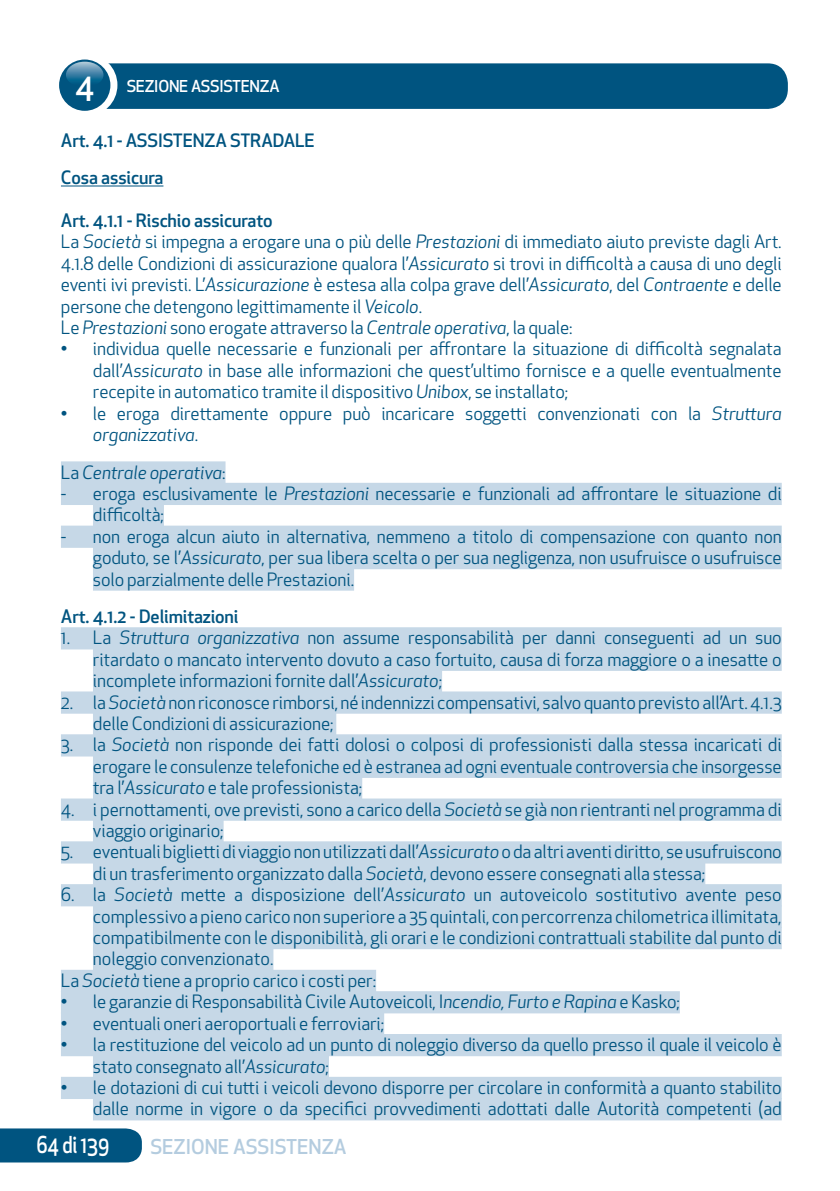
<style>
.page{position:relative;width:840px;height:1191px;background:#fff}
.page>*{position:absolute;margin:0;border:0;box-sizing:border-box;transform-origin:0 0}
.t1{font:500 22.8px "Apex New";letter-spacing:-.01em;color:#fff;scale:.83 1}
.t2{font:500 20px "Apex New";color:#b4ccdf}
.t3{font:18px/21.4px "Apex New";letter-spacing:-.005em;color:#005480}
.t4{font:500 18px/37.4px "Apex New";letter-spacing:-.005em;color:#005480}
.t5{font:italic 18px "Apex New";letter-spacing:-.005em;color:#005480}
.t6{font:500 16px "Apex New";letter-spacing:-.015em;color:#fff}
.s1{font-size:32px}
.s2{font-weight:500}
.s3{font-style:italic}
.s4{font-style:normal}
</style>
<div class="page">
<div style="left:0;top:1128px;width:142px;height:34px;background:#005480"></div>
<div style="left:68px;top:63px;width:719px;height:46px;background:#005480;border-radius:20px"></div>
<div style="left:55px;top:54px;width:62px;height:62px;background:#fff;border-radius:50%"></div>
<div style="left:59px;top:60px;width:51px;height:51px;background:#005480;border-radius:50%"></div>
<svg style="left:66px;top:62px;width:37px;height:25px"></svg>
<hr style="left:61px;top:186px;width:102px;height:1px;background:#005480">
<div style="left:61px;top:461px;width:164px;height:22px;background:#c6d8e7"></div>
<div style="left:61px;top:483px;width:720px;height:22px;background:#c6d8e7"></div>
<div style="left:93px;top:504px;width:71px;height:22px;background:#c6d8e7"></div>
<div style="left:61px;top:525px;width:720px;height:23px;background:#c6d8e7"></div>
<div style="left:93px;top:547px;width:688px;height:22px;background:#c6d8e7"></div>
<div style="left:93px;top:568px;width:261px;height:22px;background:#c6d8e7"></div>
<div style="left:61px;top:627px;width:720px;height:22px;background:#c6d8e7"></div>
<div style="left:93px;top:648px;width:688px;height:23px;background:#c6d8e7"></div>
<div style="left:93px;top:670px;width:349px;height:22px;background:#c6d8e7"></div>
<div style="left:61px;top:691px;width:720px;height:22px;background:#c6d8e7"></div>
<div style="left:93px;top:713px;width:243px;height:22px;background:#c6d8e7"></div>
<div style="left:61px;top:734px;width:720px;height:22px;background:#c6d8e7"></div>
<div style="left:93px;top:755px;width:688px;height:23px;background:#c6d8e7"></div>
<div style="left:93px;top:777px;width:269px;height:22px;background:#c6d8e7"></div>
<div style="left:61px;top:798px;width:720px;height:22px;background:#c6d8e7"></div>
<div style="left:93px;top:820px;width:130px;height:22px;background:#c6d8e7"></div>
<div style="left:61px;top:841px;width:720px;height:22px;background:#c6d8e7"></div>
<div style="left:93px;top:862px;width:612px;height:23px;background:#c6d8e7"></div>
<div style="left:61px;top:884px;width:720px;height:22px;background:#c6d8e7"></div>
<div style="left:93px;top:905px;width:688px;height:22px;background:#c6d8e7"></div>
<div style="left:93px;top:927px;width:688px;height:22px;background:#c6d8e7"></div>
<div style="left:93px;top:948px;width:180px;height:22px;background:#c6d8e7"></div>
<div style="left:61px;top:969px;width:315px;height:23px;background:#c6d8e7"></div>
<div style="left:61px;top:991px;width:618px;height:22px;background:#c6d8e7"></div>
<div style="left:61px;top:1012px;width:323px;height:22px;background:#c6d8e7"></div>
<div style="left:61px;top:1034px;width:720px;height:22px;background:#c6d8e7"></div>
<div style="left:93px;top:1055px;width:236px;height:22px;background:#c6d8e7"></div>
<div style="left:61px;top:1076px;width:720px;height:23px;background:#c6d8e7"></div>
<div style="left:93px;top:1098px;width:688px;height:22px;background:#c6d8e7"></div>
<p class="t6" style="left:75px;top:76px;width:206px"><span class="s1">4</span> SEZIONE ASSISTENZA</p>
<p class="t4" style="left:61px;top:121px;width:255px">Art. 4.1 - ASSISTENZA STRADALE<br>Cosa assicura</p>
<p class="t3" style="left:61px;top:210px;width:722px"><span class="s2">Art. 4.1.1 - Rischio assicurato<br></span>La <span class="s3">Società</span> si impegna a erogare una o più delle <span class="s3">Prestazioni</span> di immediato aiuto previste dagli Art.<br>4.1.8 delle Condizioni di assicurazione qualora l’<span class="s3">Assicurato</span> si trovi in difficoltà a causa di uno degli eventi ivi previsti. L’<span class="s3">Assicurazione</span> è estesa alla colpa grave dell’<span class="s3">Assicurato</span>, del <span class="s3">Contraente</span> e delle persone che detengono legittimamente il <span class="s3">Veicolo</span>.<br>Le <span class="s3">Prestazioni</span> sono erogate attraverso la <span class="s3">Centrale operativa</span>, la quale:</p>
<p class="t3" style="left:93px;top:338px;width:690px;text-align:justify;text-indent:-32px">• individua quelle necessarie e funzionali per affrontare la situazione di difficoltà segnalata dall’<span class="s3">Assicurato</span> in base alle informazioni che quest’ultimo fornisce e a quelle eventualmente recepite in automatico tramite il dispositivo <span class="s3">Unibox</span>, se installato;</p>
<p class="t3" style="left:93px;top:402px;width:690px;text-indent:-32px">• le eroga direttamente oppure può incaricare soggetti convenzionati con la <span class="s3">Struttura organizzativa</span>.</p>
<p class="t5" style="left:61px;top:460px;width:166px"><span class="s4">La</span> Centrale operativa<span class="s4">:</span></p>
<p class="t3" style="left:93px;top:483px;width:690px;text-indent:-32px">- eroga esclusivamente le <span class="s3">Prestazioni</span> necessarie e funzionali ad affrontare le situazione di difficoltà;</p>
<p class="t3" style="left:93px;top:525px;width:690px;text-align:justify;text-indent:-32px">- non eroga alcun aiuto in alternativa, nemmeno a titolo di compensazione con quanto non goduto, se l’<span class="s3">Assicurato</span>, per sua libera scelta o per sua negligenza, non usufruisce o usufruisce solo parzialmente delle Prestazioni.</p>
<p class="t4" style="left:61px;top:597px;width:179px">Art. 4.1.2 - Delimitazioni</p>
<p class="t3" style="left:93px;top:627px;width:690px;text-align:justify;text-indent:-32px">1. La <span class="s3">Struttura organizzativa</span> non assume responsabilità per danni conseguenti ad un suo ritardato o mancato intervento dovuto a caso fortuito, causa di forza maggiore o a inesatte o incomplete informazioni fornite dall’<span class="s3">Assicurato</span>;</p>
<p class="t3" style="left:93px;top:691px;width:690px;text-indent:-32px">2. la <span class="s3">Società</span> non riconosce rimborsi, né indennizzi compensativi, salvo quanto previsto all’Art. 4.1.3 delle Condizioni di assicurazione;</p>
<p class="t3" style="left:93px;top:734px;width:690px;text-align:justify;text-indent:-32px">3. la <span class="s3">Società</span> non risponde dei fatti dolosi o colposi di professionisti dalla stessa incaricati di erogare le consulenze telefoniche ed è estranea ad ogni eventuale controversia che insorgesse tra l’<span class="s3">Assicurato</span> e tale professionista;</p>
<p class="t3" style="left:93px;top:798px;width:689px;text-indent:-32px">4. i pernottamenti, ove previsti, sono a carico della <span class="s3">Società</span> se già non rientranti nel programma di viaggio originario;</p>
<p class="t3" style="left:93px;top:841px;width:690px;text-indent:-32px">5. eventuali biglietti di viaggio non utilizzati dall’<span class="s3">Assicurato</span> o da altri aventi diritto, se usufruiscono di un trasferimento organizzato dalla <span class="s3">Società</span>, devono essere consegnati alla stessa;</p>
<p class="t3" style="left:61px;top:884px;width:722px">6. la <span class="s3">Società</span> mette a disposizione dell’<span class="s3">Assicurato</span> un autoveicolo sostitutivo avente peso</p>
<p class="t3" style="left:93px;top:905px;width:689px">complessivo a pieno carico non superiore a 35 quintali, con percorrenza chilometrica illimitata,</p>
<p class="t3" style="left:93px;top:927px;width:689px">compatibilmente con le disponibilità, gli orari e le condizioni contrattuali stabilite dal punto di</p>
<p class="t3" style="left:93px;top:948px;width:182px">noleggio convenzionato.</p>
<p class="t3" style="left:61px;top:969px;width:316px">La <span class="s3">Società</span> tiene a proprio carico i costi per:</p>
<p class="t3" style="left:61px;top:991px;width:620px">• le garanzie di Responsabilità Civile Autoveicoli, I<span class="s3">ncendio, Furto e Rapina</span> e Kasko;</p>
<p class="t3" style="left:61px;top:1012px;width:324px">• eventuali oneri aeroportuali e ferroviari;</p>
<p class="t3" style="left:93px;top:1034px;width:689px;text-indent:-32px">• la restituzione del veicolo ad un punto di noleggio diverso da quello presso il quale il veicolo è stato consegnato all’<span class="s3">Assicurato</span>;</p>
<p class="t3" style="left:61px;top:1076px;width:722px;text-align:right">• le dotazioni di cui tutti i veicoli devono disporre per circolare in conformità a quanto stabilito dalle norme in vigore o da specifici provvedimenti adottati dalle Autorità competenti (ad</p>
<p class="t2" style="left:150px;top:1133px;width:198px">SEZIONE ASSISTENZA</p>
<p class="t1" style="left:36px;top:1129px;width:89px">64 di 139</p>
</div>
